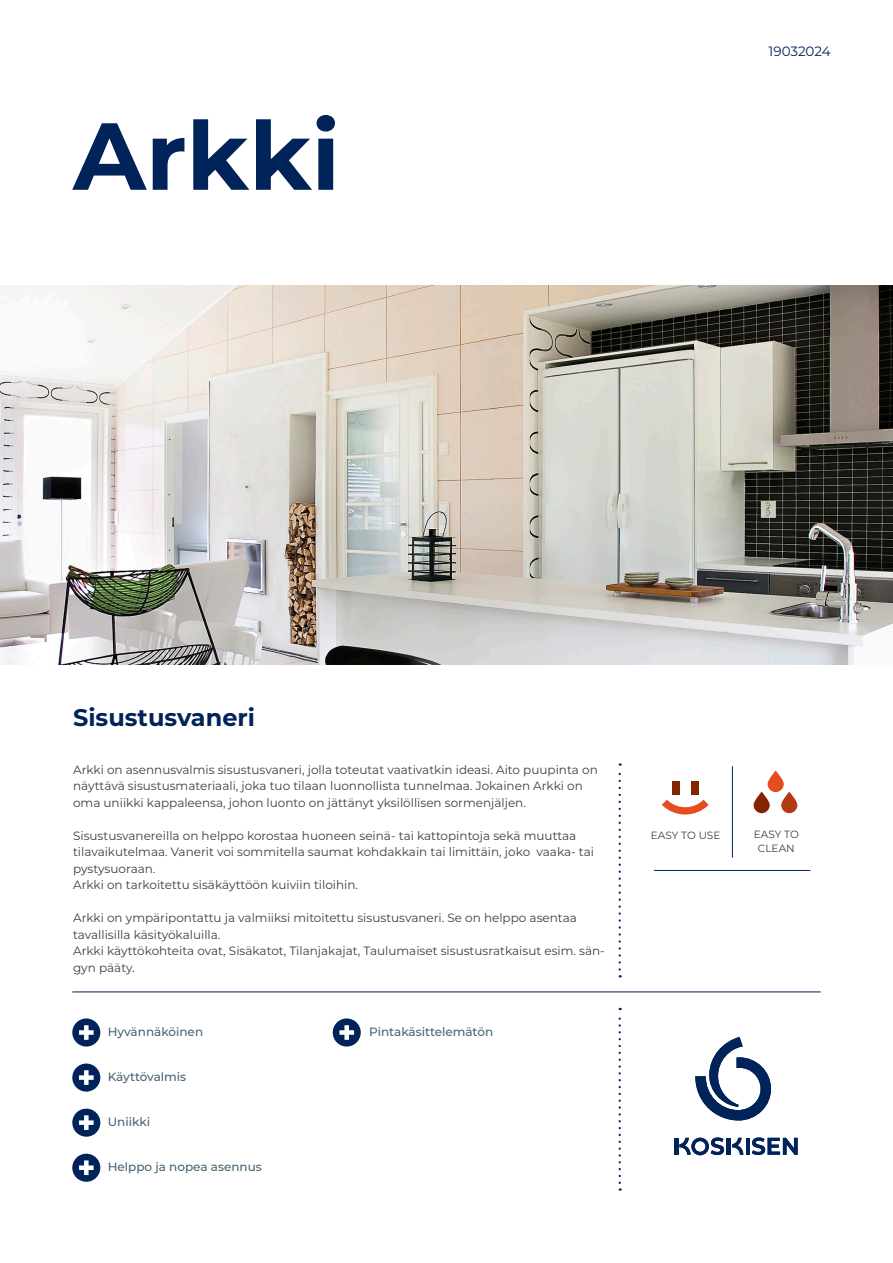
<style>
.page{position:relative;width:893px;height:1263px;background:#fff}
.page>*{position:absolute;margin:0;border:0;box-sizing:border-box;transform-origin:0 0}
.t1{font:700 94.95px "Montserrat";color:#002359}
.t2{font:700 24px "Montserrat";color:#002359}
.base{font:13.5px "Montserrat";letter-spacing:-.005em;color:#002359}
.base-2{font:12px/16.5px "Montserrat";color:#3e3e3f}
.Benefits_list{font:500 12px "Montserrat";color:#476372}
.icon_text{font:10.5px/13.5px "Montserrat";color:#3e3e3f;text-align:center}
</style>
<div class="page">
<img style="left:0;top:286px;width:893px;height:378px">
<hr style="left:746px;top:1138px;width:3px;height:17px;background:#002359">
<hr style="left:674px;top:1138px;width:4px;height:17px;background:#002359">
<hr style="left:727px;top:1138px;width:4px;height:17px;background:#002359">
<svg style="left:752px;top:1137px;width:46px;height:18px"></svg>
<svg style="left:679px;top:1137px;width:45px;height:18px"></svg>
<svg style="left:732px;top:1138px;width:11px;height:17px"></svg>
<svg style="left:695px;top:1037px;width:76px;height:83px"></svg>
<svg style="left:619px;top:763px;width:2px;height:206px"></svg>
<svg style="left:619px;top:1008px;width:2px;height:183px"></svg>
<div style="left:72px;top:1018px;width:28px;height:28px;background:#002359;border-radius:50%"></div>
<div style="left:84px;top:1025px;width:5px;height:15px;background:#fff"></div>
<div style="left:79px;top:1030px;width:15px;height:5px;background:#fff"></div>
<div style="left:72px;top:1063px;width:28px;height:28px;background:#002359;border-radius:50%"></div>
<div style="left:84px;top:1070px;width:5px;height:15px;background:#fff"></div>
<div style="left:79px;top:1075px;width:15px;height:5px;background:#fff"></div>
<div style="left:72px;top:1108px;width:28px;height:29px;background:#002359;border-radius:50%"></div>
<div style="left:84px;top:1115px;width:5px;height:15px;background:#fff"></div>
<div style="left:79px;top:1120px;width:15px;height:5px;background:#fff"></div>
<div style="left:72px;top:1154px;width:28px;height:28px;background:#002359;border-radius:50%"></div>
<div style="left:84px;top:1160px;width:5px;height:15px;background:#fff"></div>
<div style="left:79px;top:1165px;width:15px;height:5px;background:#fff"></div>
<hr style="left:72px;top:991px;width:749px;height:1px;background:#002359">
<div style="left:672px;top:781px;width:8px;height:14px;background:#832501"></div>
<div style="left:691px;top:781px;width:7px;height:14px;background:#832501"></div>
<svg style="left:662px;top:800px;width:47px;height:14px"></svg>
<svg style="left:768px;top:770px;width:16px;height:22px"></svg>
<svg style="left:754px;top:792px;width:16px;height:21px"></svg>
<svg style="left:781px;top:792px;width:16px;height:21px"></svg>
<hr style="left:654px;top:870px;width:156px;height:1px;background:#002359">
<hr style="left:732px;top:766px;width:1px;height:91px;background:#002359">
<div style="left:333px;top:1018px;width:28px;height:28px;background:#002359;border-radius:50%"></div>
<div style="left:344px;top:1025px;width:5px;height:15px;background:#fff"></div>
<div style="left:339px;top:1030px;width:15px;height:5px;background:#fff"></div>
<h1 class="t1" style="left:73px;top:88px;width:269px">Arkki</h1>
<p class="base" style="left:769px;top:42px;width:64px">19032024</p>
<h3 class="t2" style="left:73px;top:700px;width:184px">Sisustusvaneri</h3>
<p class="base-2" style="left:73px;top:761px;width:526px">Arkki on asennusvalmis sisustusvaneri, jolla toteutat vaativatkin ideasi. Aito puupinta on näyttävä sisustusmateriaali, joka tuo tilaan luonnollista tunnelmaa. Jokainen Arkki on oma uniikki kappaleensa, johon luonto on jättänyt yksilöllisen sormenjäljen.</p>
<p class="base-2" style="left:73px;top:827px;width:522px">Sisustusvanereilla on helppo korostaa huoneen seinä- tai kattopintoja sekä muuttaa tilavaikutelmaa. Vanerit voi sommitella saumat kohdakkain tai limittäin, joko vaaka- tai pystysuoraan.</p>
<p class="base-2" style="left:73px;top:876px;width:287px">Arkki on tarkoitettu sisäkäyttöön kuiviin tiloihin.</p>
<p class="base-2" style="left:73px;top:909px;width:505px">Arkki on ympäripontattu ja valmiiksi mitoitettu sisustusvaneri. Se on helppo asentaa tavallisilla käsityökaluilla.</p>
<p class="base-2" style="left:73px;top:942px;width:533px">Arkki käyttökohteita ovat, Sisäkatot, Tilanjakajat, Taulumaiset sisustusratkaisut esim. sän&shy;gyn pääty.</p>
<p class="Benefits_list" style="left:108px;top:1024px;width:97px">Hyvännäköinen</p>
<p class="Benefits_list" style="left:108px;top:1069px;width:80px">Käyttövalmis</p>
<p class="Benefits_list" style="left:108px;top:1114px;width:44px">Uniikki</p>
<p class="Benefits_list" style="left:108px;top:1159px;width:156px">Helppo ja nopea asennus</p>
<p class="Benefits_list" style="left:369px;top:1024px;width:125px">Pintakäsittelemätön</p>
<p class="icon_text" style="left:651px;top:828px;width:71px">EASY TO USE</p>
<p class="icon_text" style="left:754px;top:827px;width:47px">EASY TO<br>CLEAN</p>
</div>
